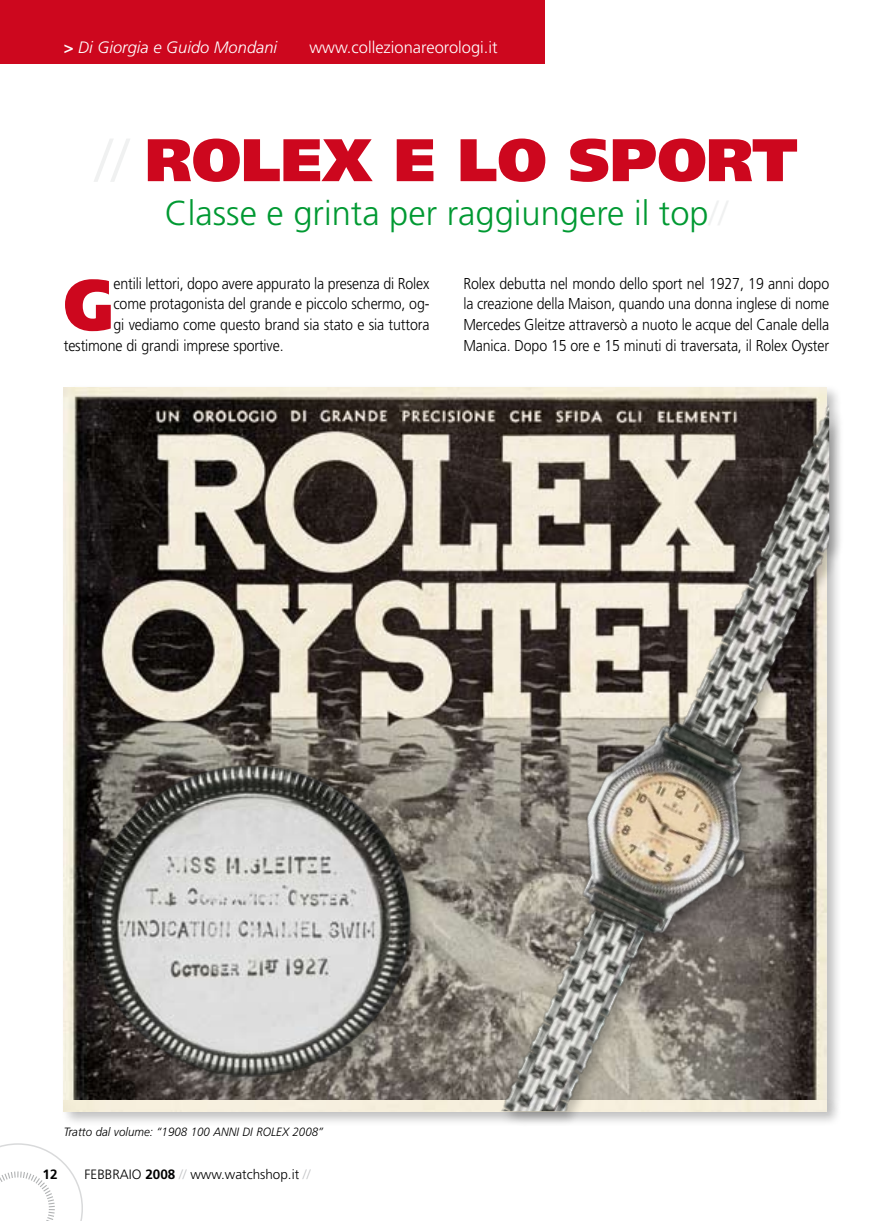
<style>
.page{position:relative;width:893px;height:1221px;background:#fff}
.page>*{position:absolute;margin:0;border:0;box-sizing:border-box;transform-origin:0 0}
.t1{font:900 71.85px "Frutiger LT Std";color:#cd071e;scale:.9 1}
.t2{font:900 60px "Frutiger LT Std";color:#cd071e}
.t3{font:300 34.5px "Frutiger LT Std";color:#009932}
.t4{font:300 16.5px "Frutiger LT Std";color:#fff}
.t5{font:italic 300 16.5px "Frutiger LT Std";color:#fff}
.t6{font:300 15.75px/20.9px "Frutiger LT Std";letter-spacing:-.01em;color:#000;text-align:justify;scale:.9 1}
.t7{font:300 13.5px "Frutiger LT Std";color:#000}
.t8{font:700 13.5px "Frutiger LT Std";color:#000}
.t9{font:italic 300 12px "Frutiger LT Std";color:#000;scale:.96 1}
.s1{font-weight:700;font-style:normal}
.s2{font-weight:300;color:#f0f1f1}
.s3{color:#f0f1f1}
.s4{font-weight:700}
.s5{color:#c5c6c8}
</style>
<div class="page">
<svg style="left:0;top:1143px;width:83px;height:77px"></svg>
<div style="left:0;top:0;width:544px;height:64px;background:#cd071e"></div>
<img style="left:64px;top:387px;width:763px;height:351px">
<div style="left:495px;top:403px;width:398px;height:734px;background:#000;opacity:.25"></div>
<img style="left:419px;top:402px;width:410px;height:709px">
<div style="left:88px;top:761px;width:428px;height:430px;background:#000;opacity:.25"></div>
<img style="left:63px;top:738px;width:394px;height:405px">
<p class="t5" style="left:64px;top:38px;width:215px"><span class="s1">&gt;</span> Di Giorgia e Guido Mondani</p>
<p class="t4" style="left:309px;top:38px;width:190px">www.collezionareorologi.it</p>
<h2 class="t2" style="left:95px;top:123px;width:704px"><span class="s2">//</span> ROLEX E LO SPORT</h2>
<h3 class="t3" style="left:165px;top:193px;width:565px">Classe e grinta per raggiungere il top<span class="s3">//</span></h3>
<h1 class="t1" style="left:64px;top:261px;width:57px">G</h1>
<p class="t6" style="left:113px;top:273px;width:353px">entili lettori, dopo avere appurato la presenza di Rolex</p>
<p class="t6" style="left:113px;top:294px;width:353px">come protagonista del grande e piccolo schermo, og-</p>
<p class="t6" style="left:113px;top:314px;width:353px">gi vediamo come questo brand sia stato e sia tuttora</p>
<p class="t6" style="left:64px;top:335px;width:246px">testimone di grandi imprese sportive.</p>
<p class="t6" style="left:463px;top:273px;width:408px">Rolex debutta nel mondo dello sport nel 1927, 19 anni dopo la creazione della Maison, quando una donna inglese di nome Mercedes Gleitze attraversò a nuoto le acque del Canale della Manica. Dopo 15 ore e 15 minuti di traversata, il Rolex Oyster</p>
<p class="t9" style="left:64px;top:1124px;width:272px">Tratto dal volume: “1908 100 anni di Rolex 2008”</p>
<p class="t8" style="left:43px;top:1165px;width:17px">12</p>
<p class="t7" style="left:85px;top:1166px;width:227px">FEBBRAIO <span class="s4">2008</span> <span class="s5">//</span> www.watchshop.it <span class="s5">//</span></p>
</div>
